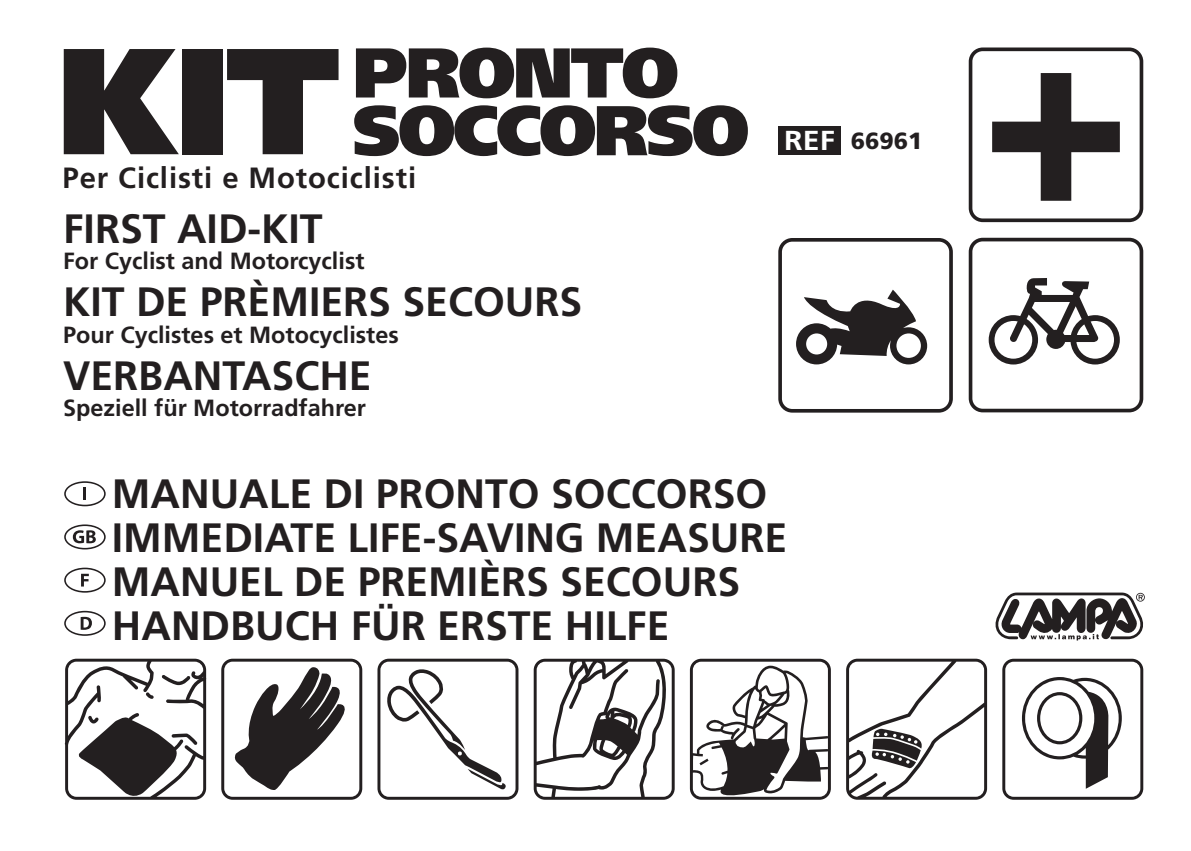
<style>
.page{position:relative;width:1191px;height:851px;background:#fff}
.page>*{position:absolute;margin:0;border:0;box-sizing:border-box;transform-origin:0 0}
.t1{font:900 150.6px "Frutiger LT Std";color:#231f20}
.t2{font:900 70.2px/57.6px "Frutiger LT Std";letter-spacing:-.035em;color:#231f20}
.t3{font:700 41.1px/43.8px "Frutiger LT Std";color:#231f20}
.t4{font:700 29.4px "Frutiger LT Std";letter-spacing:.03em;color:#231f20}
.t5{font:700 23.4px "Frutiger LT Std";color:#231f20}
.t6{font:900 23.4px "Frutiger LT Std";color:#231f20}
.s1{font-weight:700;font-size:27.3px;color:#fff}
</style>
<div class="page">
<svg style="left:64px;top:524px;width:42px;height:25px"></svg>
<svg style="left:64px;top:567px;width:42px;height:25px"></svg>
<svg style="left:64px;top:610px;width:42px;height:25px"></svg>
<svg style="left:64px;top:481px;width:42px;height:25px"></svg>
<svg style="left:995px;top:592px;width:150px;height:49px"></svg>
<svg style="left:1002px;top:658px;width:141px;height:141px"></svg>
<svg style="left:534px;top:658px;width:140px;height:141px"></svg>
<svg style="left:65px;top:658px;width:141px;height:142px"></svg>
<svg style="left:221px;top:658px;width:141px;height:141px"></svg>
<svg style="left:846px;top:658px;width:141px;height:141px"></svg>
<svg style="left:690px;top:658px;width:141px;height:141px"></svg>
<svg style="left:377px;top:658px;width:141px;height:141px"></svg>
<svg style="left:968px;top:47px;width:175px;height:175px"></svg>
<svg style="left:968px;top:238px;width:175px;height:174px"></svg>
<svg style="left:778px;top:238px;width:175px;height:174px"></svg>
<div style="left:778px;top:126px;width:62px;height:28px;background:#231f20"></div>
<h2 class="t2" style="left:352px;top:44px;width:398px">PRONTO<br>SOCCORSO</h2>
<h1 class="t1" style="left:58px;top:9px;width:284px">KIT</h1>
<p class="t4" style="left:63px;top:160px;width:355px">Per Ciclisti e Motociclisti</p>
<p class="t3" style="left:63px;top:207px;width:261px">FIRST AID-KIT</p>
<p class="t5" style="left:63px;top:247px;width:303px">For Cyclist and Motorcyclist</p>
<p class="t3" style="left:63px;top:280px;width:520px">KIT DE PRÈMIERS SECOURS</p>
<p class="t5" style="left:63px;top:321px;width:337px">Pour Cyclistes et Motocyclistes</p>
<p class="t3" style="left:63px;top:353px;width:310px">VERBANTASCHE</p>
<p class="t5" style="left:63px;top:394px;width:304px">Speziell für Motorradfahrer</p>
<p class="t6" style="left:784px;top:127px;width:140px"><span class="s1">REF</span> 66961</p>
<p class="t3" style="left:112px;top:472px;width:677px">MANUALE DI PRONTO SOCCORSO<br>IMMEDIATE LIFE-SAVING MEASURE<br>MANUEL DE PREMIÈRS SECOURS<br>HANDBUCH FÜR ERSTE HILFE</p>
</div>
